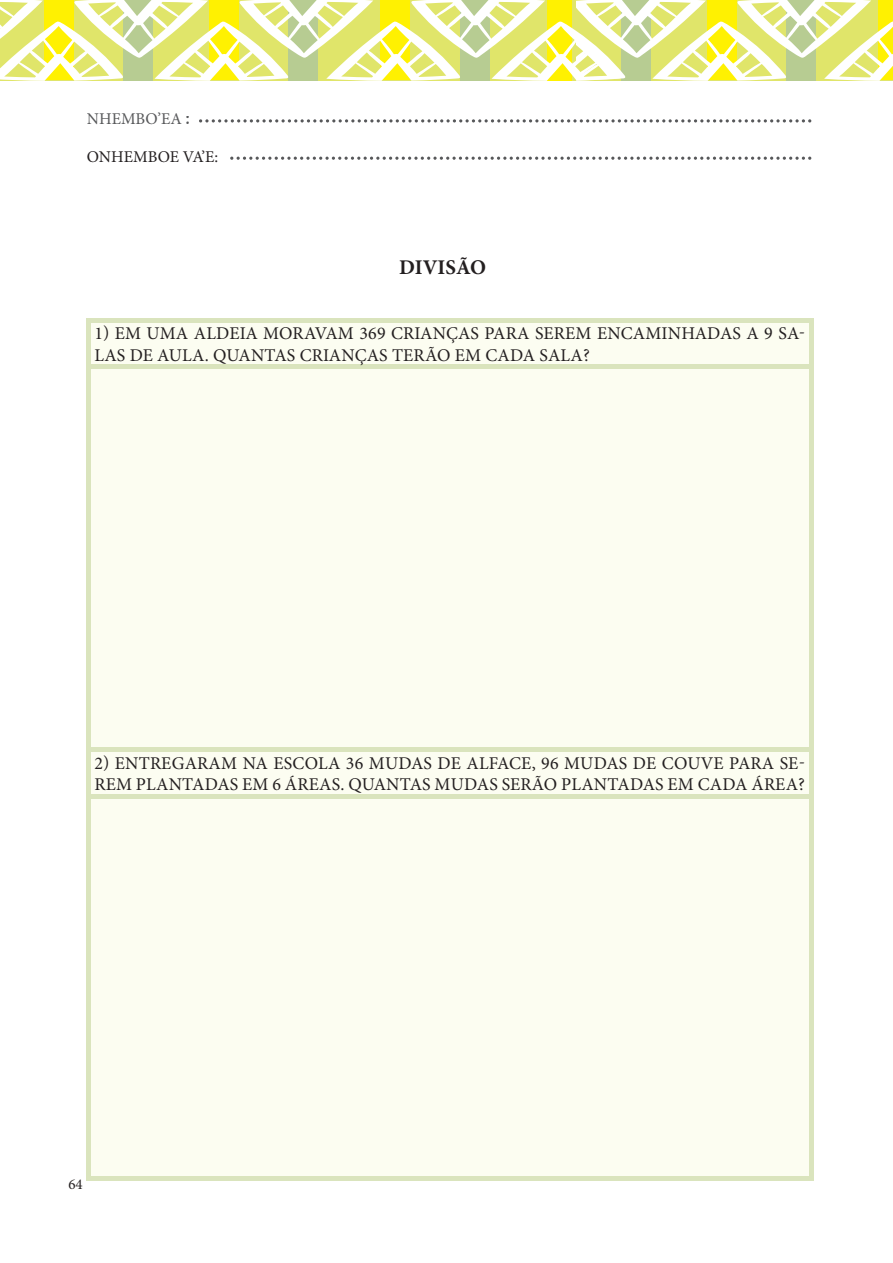
<style>
.page{position:relative;width:893px;height:1263px;background:#fff}
.page>*{position:absolute;margin:0;border:0;box-sizing:border-box;transform-origin:0 0}
.t1{font:700 20.85px "Minion Pro";color:#231f20}
.t2{font:18px/21.5px "Minion Pro";letter-spacing:.01em;color:#231f20}
.t3{font:16.5px "Minion Pro";color:#231f20}
.t4{font:16.5px "Minion Pro";color:#57585a}
.t5{font:15px "Minion Pro";color:#231f20}
.s1{font-family:"Candara";font-size:18px}
</style>
<div class="page">
<svg style="left:199px;top:119px;width:612px;height:4px"></svg>
<svg style="left:230px;top:157px;width:581px;height:3px"></svg>
<div style="left:90px;top:322px;width:719px;height:855px;background:#fcfdf1"></div>
<hr style="left:86px;top:318px;width:727px;height:4px;background:#dae4bd">
<hr style="left:86px;top:322px;width:4px;height:43px;background:#dae4bd">
<hr style="left:809px;top:322px;width:4px;height:43px;background:#dae4bd">
<hr style="left:86px;top:365px;width:727px;height:4px;background:#dae4bd">
<hr style="left:86px;top:369px;width:4px;height:378px;background:#dae4bd">
<hr style="left:809px;top:369px;width:4px;height:378px;background:#dae4bd">
<hr style="left:86px;top:747px;width:727px;height:4px;background:#dae4bd">
<hr style="left:86px;top:751px;width:4px;height:43px;background:#dae4bd">
<hr style="left:809px;top:751px;width:4px;height:43px;background:#dae4bd">
<hr style="left:86px;top:794px;width:727px;height:4px;background:#dae4bd">
<hr style="left:86px;top:798px;width:4px;height:379px;background:#dae4bd">
<hr style="left:809px;top:798px;width:4px;height:379px;background:#dae4bd">
<hr style="left:86px;top:1177px;width:727px;height:4px;background:#dae4bd">
<svg style="left:0;top:0;width:893px;height:81px"></svg>
<p class="t4" style="left:87px;top:108px;width:105px">NHEMBO’EA <span class="s1">:</span></p>
<p class="t3" style="left:87px;top:145px;width:133px">ONHEMBOE VA’E:</p>
<p class="t1" style="left:399px;top:253px;width:89px">DIVISÃO</p>
<p class="t2" style="left:94px;top:323px;width:712px">1) EM UMA ALDEIA MORAVAM 369 CRIANÇAS PARA SEREM ENCAMINHADAS A 9 SA-<br>LAS DE AULA. QUANTAS CRIANÇAS TERÃO EM CADA SALA?</p>
<p class="t2" style="left:94px;top:752px;width:712px">2) ENTREGARAM NA ESCOLA 36 MUDAS DE ALFACE, 96 MUDAS DE COUVE PARA SE-<br>REM PLANTADAS EM 6 ÁREAS. QUANTAS MUDAS SERÃO PLANTADAS EM CADA ÁREA?</p>
<p class="t5" style="left:68px;top:1174px;width:16px">64</p>
</div>
